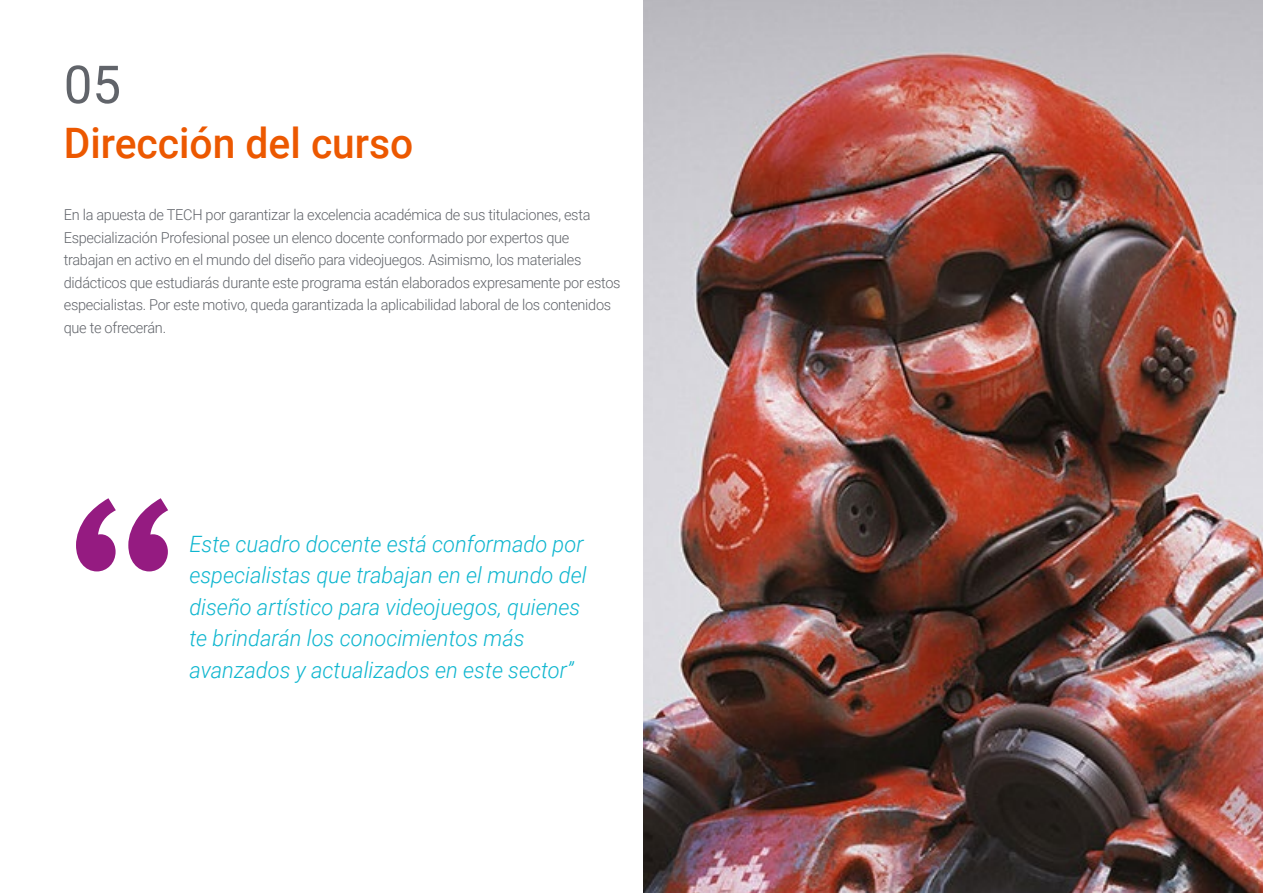
<style>
.page{position:relative;width:1263px;height:893px;background:#fff}
.page>*{position:absolute;margin:0;border:0;box-sizing:border-box;transform-origin:0 0}
.t1{font:52.5px "Roboto";color:#61646a}
.t2{font:500 42px "Roboto";color:#ec5800}
.t3{font:italic 300 22.5px/31.5px "Roboto";color:#0fb6cf}
.t4{font:300 15px/22.5px "Roboto";letter-spacing:-.02em;color:#61646a}
</style>
<div class="page">
<img style="left:643px;top:0;width:620px;height:893px">
<svg style="left:76px;top:498px;width:92px;height:73px"></svg>
<h1 class="t1" style="left:64px;top:48px;width:59px">05</h1>
<h2 class="t2" style="left:64px;top:114px;width:351px">Dirección del curso</h2>
<p class="t4" style="left:64px;top:203px;width:558px">En la apuesta de TECH por garantizar la excelencia académica de sus titulaciones, esta Especialización Profesional posee un elenco docente conformado por expertos que trabajan en activo en el mundo del diseño para videojuegos. Asimismo, los materiales didácticos que estudiarás durante este programa están elaborados expresamente por estos especialistas. Por este motivo, queda garantizada la aplicabilidad laboral de los contenidos que te ofrecerán.</p>
<h3 class="t3" style="left:189px;top:527px;width:399px">Este cuadro docente está conformado por especialistas que trabajan en el mundo del diseño artístico para videojuegos, quienes te brindarán los conocimientos más avanzados y actualizados en este sector”</h3>
</div>
